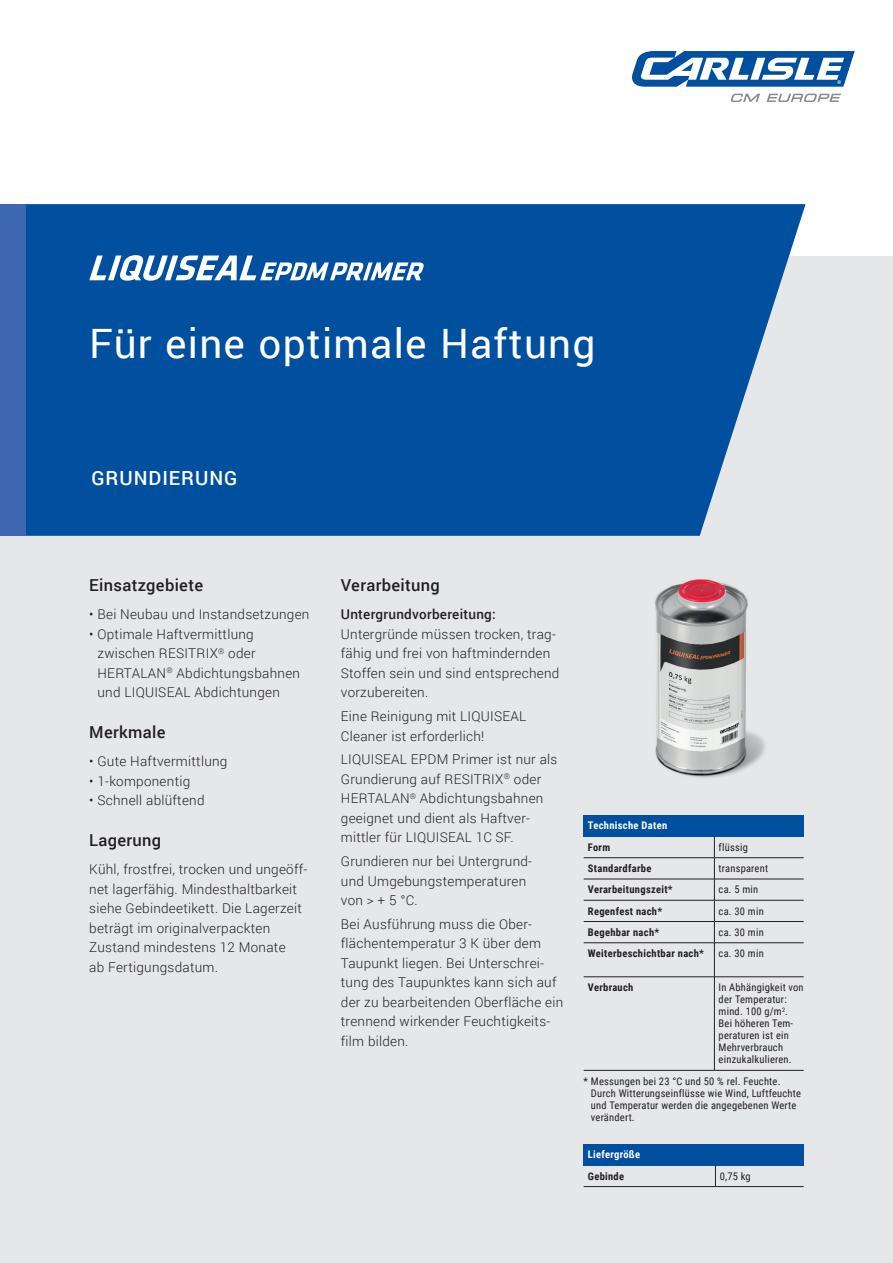
<style>
.page{position:relative;width:893px;height:1263px;background:#fff}
.page>*{position:absolute;margin:0;border:0;box-sizing:border-box;transform-origin:0 0}
.t1{font:40.5px "Roboto";letter-spacing:.03em;color:#fff}
.t2{font:500 19.5px "Roboto";letter-spacing:.05em;color:#fff}
.t3{font:500 16.5px "Roboto";letter-spacing:.02em;color:#231f20}
.t4{font:300 13.5px/19.5px "Roboto";letter-spacing:.02em;color:#231f20}
.t5{font:500 13.5px "Roboto";letter-spacing:.02em;color:#231f20}
.t6{font:10.5px/12px "Roboto Condensed";letter-spacing:.02em;color:#231f20}
.t7{font:700 10.5px "Roboto Condensed";letter-spacing:.03em;color:#231f20}
.t8{font:700 10.5px "Roboto Condensed";letter-spacing:.03em;color:#fff}
</style>
<div class="page">
<div style="left:0;top:535px;width:892px;height:728px;background:#e6e7e9"></div>
<img style="left:655px;top:579px;width:110px;height:199px">
<div style="left:584px;top:815px;width:220px;height:21px;background:#01509f"></div>
<hr style="left:584px;top:857px;width:130px;height:1px;background:#231f20">
<hr style="left:714px;top:857px;width:90px;height:1px;background:#231f20">
<hr style="left:584px;top:879px;width:130px;height:1px;background:#231f20">
<hr style="left:714px;top:879px;width:90px;height:1px;background:#231f20">
<hr style="left:584px;top:900px;width:130px;height:1px;background:#231f20">
<hr style="left:714px;top:900px;width:90px;height:1px;background:#231f20">
<hr style="left:584px;top:921px;width:130px;height:1px;background:#231f20">
<svg style="left:714px;top:836px;width:1px;height:106px"></svg>
<hr style="left:714px;top:921px;width:90px;height:1px;background:#231f20">
<hr style="left:584px;top:942px;width:130px;height:1px;background:#231f20">
<hr style="left:714px;top:943px;width:1px;height:33px;background:#231f20">
<hr style="left:714px;top:977px;width:1px;height:93px;background:#231f20">
<hr style="left:714px;top:942px;width:90px;height:1px;background:#231f20">
<hr style="left:584px;top:976px;width:130px;height:1px;background:#231f20">
<hr style="left:584px;top:1070px;width:130px;height:1px;background:#231f20">
<hr style="left:714px;top:976px;width:90px;height:1px;background:#231f20">
<hr style="left:714px;top:1070px;width:90px;height:1px;background:#231f20">
<div style="left:584px;top:1144px;width:220px;height:21px;background:#01509f"></div>
<hr style="left:584px;top:1186px;width:131px;height:1px;background:#231f20">
<hr style="left:715px;top:1186px;width:89px;height:1px;background:#231f20">
<svg style="left:715px;top:1165px;width:1px;height:21px"></svg>
<div style="left:0;top:255px;width:893px;height:281px;background:#e6e7e9"></div>
<svg style="left:632px;top:51px;width:223px;height:36px"></svg>
<svg style="left:731px;top:94px;width:29px;height:8px"></svg>
<svg style="left:766px;top:94px;width:75px;height:8px"></svg>
<svg style="left:26px;top:204px;width:780px;height:332px;background:#115aa4"></svg>
<div style="left:0;top:204px;width:26px;height:263px;background:#3d67ae"></div>
<div style="left:0;top:273px;width:26px;height:263px;background:#3d67ae"></div>
<div style="left:0;top:1218px;width:893px;height:45px;background:#e6e7e9"></div>
<svg style="left:89px;top:255px;width:335px;height:26px;background:#6d9ac8"></svg>
<h1 class="t1" style="left:89px;top:315px;width:508px">Für eine optimale Haftung</h1>
<h2 class="t2" style="left:91px;top:464px;width:147px">GRUNDIERUNG</h2>
<p class="t3" style="left:89px;top:574px;width:115px">Einsatzgebiete</p>
<p class="t4" style="left:89px;top:604px;width:222px">• Bei Neubau und Instandsetzungen</p>
<p class="t4" style="left:97px;top:624px;width:204px;text-indent:-8px">• Optimale Haftvermittlung zwischen RESITRIX<sup>®</sup> oder<br>HERTALAN<sup>®</sup> Abdichtungsbahnen und LIQUISEAL Abdichtungen</p>
<p class="t3" style="left:89px;top:721px;width:78px">Merkmale</p>
<p class="t4" style="left:89px;top:751px;width:140px">• Gute Haftvermittlung</p>
<p class="t4" style="left:89px;top:771px;width:102px">• 1-komponentig</p>
<p class="t4" style="left:89px;top:790px;width:117px">• Schnell ablüftend</p>
<p class="t3" style="left:89px;top:829px;width:74px">Lagerung</p>
<p class="t4" style="left:89px;top:859px;width:220px">Kühl, frostfrei, trocken und ungeöff&shy;net lagerfähig. Mindesthaltbarkeit siehe Gebindeetikett. Die Lagerzeit beträgt im originalverpackten<br>Zustand mindestens 12 Monate<br>ab Fertigungsdatum.</p>
<p class="t3" style="left:341px;top:574px;width:100px">Verarbeitung</p>
<p class="t5" style="left:341px;top:605px;width:156px">Untergrundvorbereitung:</p>
<p class="t4" style="left:341px;top:624px;width:220px">Untergründe müssen trocken, trag&shy;fähig und frei von haftmindernden<br>Stoffen sein und sind entsprechend vorzubereiten.</p>
<p class="t4" style="left:341px;top:706px;width:187px">Eine Reinigung mit LIQUISEAL<br>Cleaner ist erforderlich!</p>
<p class="t4" style="left:341px;top:749px;width:218px">LIQUISEAL EPDM Primer ist nur als<br>Grundierung auf RESITRIX<sup>®</sup> oder<br>HERTALAN<sup>®</sup> Abdichtungsbahnen geeignet und dient als Haftver&shy;mittler für LIQUISEAL 1C SF.</p>
<p class="t4" style="left:341px;top:851px;width:193px">Grundieren nur bei Untergrund&shy;und Umgebungstemperaturen von &gt; + 5 °C.</p>
<p class="t4" style="left:341px;top:914px;width:224px">Bei Ausführung muss die Ober&shy;flächentemperatur 3 K über dem<br>Taupunkt liegen. Bei Unterschrei&shy;tung des Taupunktes kann sich auf der zu bearbeitenden Oberfläche ein trennend wirkender Feuchtigkeits&shy;film bilden.</p>
<p class="t8" style="left:588px;top:818px;width:81px">Technische Daten</p>
<p class="t7" style="left:588px;top:840px;width:24px">Form</p>
<p class="t6" style="left:719px;top:840px;width:31px">flüssig</p>
<p class="t7" style="left:588px;top:861px;width:65px">Standardfarbe</p>
<p class="t6" style="left:719px;top:862px;width:51px">transparent</p>
<p class="t7" style="left:588px;top:882px;width:86px">Verarbeitungszeit*</p>
<p class="t6" style="left:719px;top:883px;width:41px">ca. 5 min</p>
<p class="t7" style="left:588px;top:903px;width:76px">Regenfest nach*</p>
<p class="t6" style="left:719px;top:904px;width:47px">ca. 30 min</p>
<p class="t7" style="left:588px;top:925px;width:73px">Begehbar nach*</p>
<p class="t6" style="left:719px;top:926px;width:47px">ca. 30 min</p>
<p class="t7" style="left:588px;top:946px;width:118px">Weiterbeschichtbar nach*</p>
<p class="t6" style="left:719px;top:947px;width:47px">ca. 30 min</p>
<p class="t7" style="left:588px;top:980px;width:47px">Verbrauch</p>
<p class="t6" style="left:719px;top:981px;width:87px">In Abhängigkeit von der Temperatur: mind. 100 g/m<sup>2</sup>.<br>Bei höheren Tem&shy;peraturen ist ein<br>Mehrverbrauch einzukalkulieren.</p>
<p class="t6" style="left:591px;top:1075px;width:212px;text-indent:-7px">* Messungen bei 23 °C und 50 % rel. Feuchte.<br>Durch Witterungseinflüsse wie Wind, Luftfeuchte und Temperatur werden die angegebenen Werte verändert.</p>
<p class="t8" style="left:588px;top:1147px;width:54px">Liefergröße</p>
<p class="t7" style="left:588px;top:1168px;width:38px">Gebinde</p>
<p class="t6" style="left:720px;top:1169px;width:33px">0,75 kg</p>
</div>
